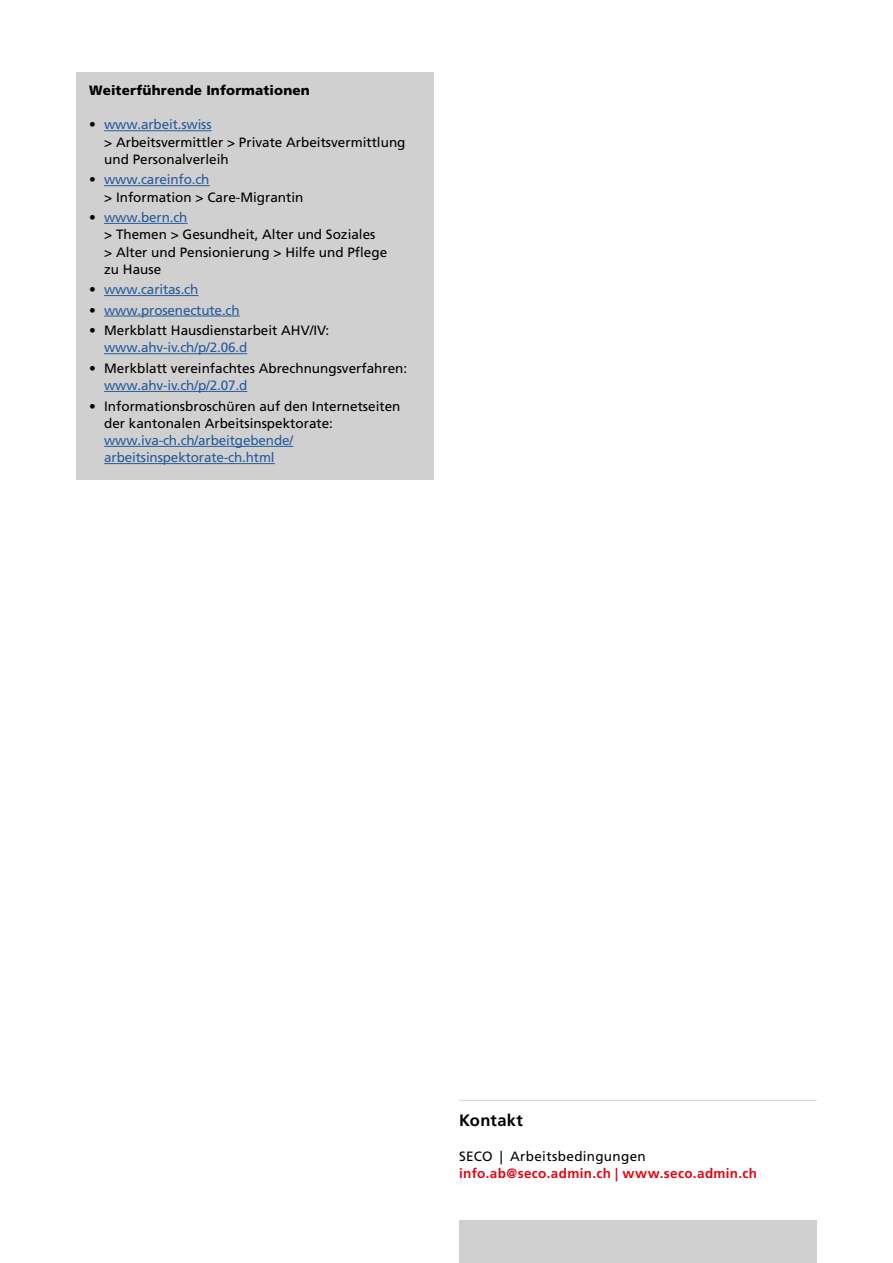
<style>
.page{position:relative;width:893px;height:1263px;background:#fff}
.page>*{position:absolute;margin:0;border:0;box-sizing:border-box;transform-origin:0 0}
.t1{font:700 16.5px "Frutiger LT Pro";letter-spacing:.015em;color:#000}
.t2{font:13.5px/17.2px "Frutiger LT Pro";color:#000}
.t3{font:13.5px/17.2px "Frutiger LT Pro";letter-spacing:-.01em;color:#275b9b}
.t4{font:700 13.5px "Frutiger LT Pro";letter-spacing:.025em;color:#e30613}
.t5{font:900 13.5px "Frutiger LT Pro";letter-spacing:.01em;color:#000}
.t6{font:13.5px "Frutiger LT Pro";letter-spacing:.025em;color:#000}
.s1{color:#275b9b}
.s2{color:#000}
</style>
<div class="page">
<hr style="left:459px;top:1100px;width:357px;height:1px;background:#d0d0d0">
<div style="left:459px;top:1220px;width:357px;height:43px;background:#d0d0d0"></div>
<div style="left:77px;top:72px;width:357px;height:407px;background:#d0d0d0"></div>
<hr style="left:104px;top:130px;width:108px;height:1px;background:#275b9b">
<hr style="left:104px;top:185px;width:106px;height:1px;background:#275b9b">
<hr style="left:104px;top:223px;width:84px;height:1px;background:#275b9b">
<hr style="left:104px;top:295px;width:94px;height:1px;background:#275b9b">
<hr style="left:104px;top:316px;width:136px;height:1px;background:#275b9b">
<hr style="left:104px;top:353px;width:143px;height:1px;background:#275b9b">
<hr style="left:104px;top:391px;width:143px;height:1px;background:#275b9b">
<hr style="left:104px;top:446px;width:189px;height:1px;background:#275b9b">
<hr style="left:104px;top:463px;width:171px;height:1px;background:#275b9b">
<p class="t5" style="left:89px;top:82px;width:222px">Weiterführende Informationen</p>
<p class="t2" style="left:104px;top:116px;width:303px;text-indent:-15px">• <span class="s1">www.arbeit.swiss<br></span>&gt; Arbeitsvermittler &gt; Private Arbeitsvermittlung und Personalverleih</p>
<p class="t2" style="left:104px;top:171px;width:201px;text-indent:-15px">• <span class="s1">www.careinfo.ch<br></span>&gt; Information &gt; Care-Migrantin</p>
<p class="t2" style="left:104px;top:209px;width:285px;text-indent:-15px">• <span class="s1">www.bern.ch<br></span>&gt; Themen &gt; Gesundheit, Alter und Soziales<br>&gt; Alter und Pensionierung &gt; Hilfe und Pflege zu Hause</p>
<p class="t3" style="left:89px;top:281px;width:111px"><span class="s2">•</span> www.caritas.ch</p>
<p class="t3" style="left:89px;top:301px;width:152px"><span class="s2">•</span> www.prosenectute.ch</p>
<p class="t2" style="left:89px;top:322px;width:241px">• Merkblatt Hausdienstarbeit AHV/IV:</p>
<p class="t3" style="left:104px;top:339px;width:145px">www.ahv-iv.ch/p/2.06.d</p>
<p class="t2" style="left:89px;top:360px;width:319px">• Merkblatt vereinfachtes Abrechnungsverfahren:</p>
<p class="t3" style="left:104px;top:377px;width:145px">www.ahv-iv.ch/p/2.07.d</p>
<p class="t2" style="left:104px;top:397px;width:298px;text-indent:-15px">• Informationsbroschüren auf den Internetseiten der kantonalen Arbeitsinspektorate:</p>
<p class="t3" style="left:104px;top:432px;width:191px">www.iva-ch.ch/arbeitgebende/ arbeitsinspektorate-ch.html</p>
<p class="t1" style="left:459px;top:1111px;width:65px">Kontakt</p>
<p class="t6" style="left:459px;top:1148px;width:188px">SECO | Arbeitsbedingungen</p>
<p class="t4" style="left:459px;top:1165px;width:299px">info.ab@seco.admin.ch | www.seco.admin.ch</p>
</div>
